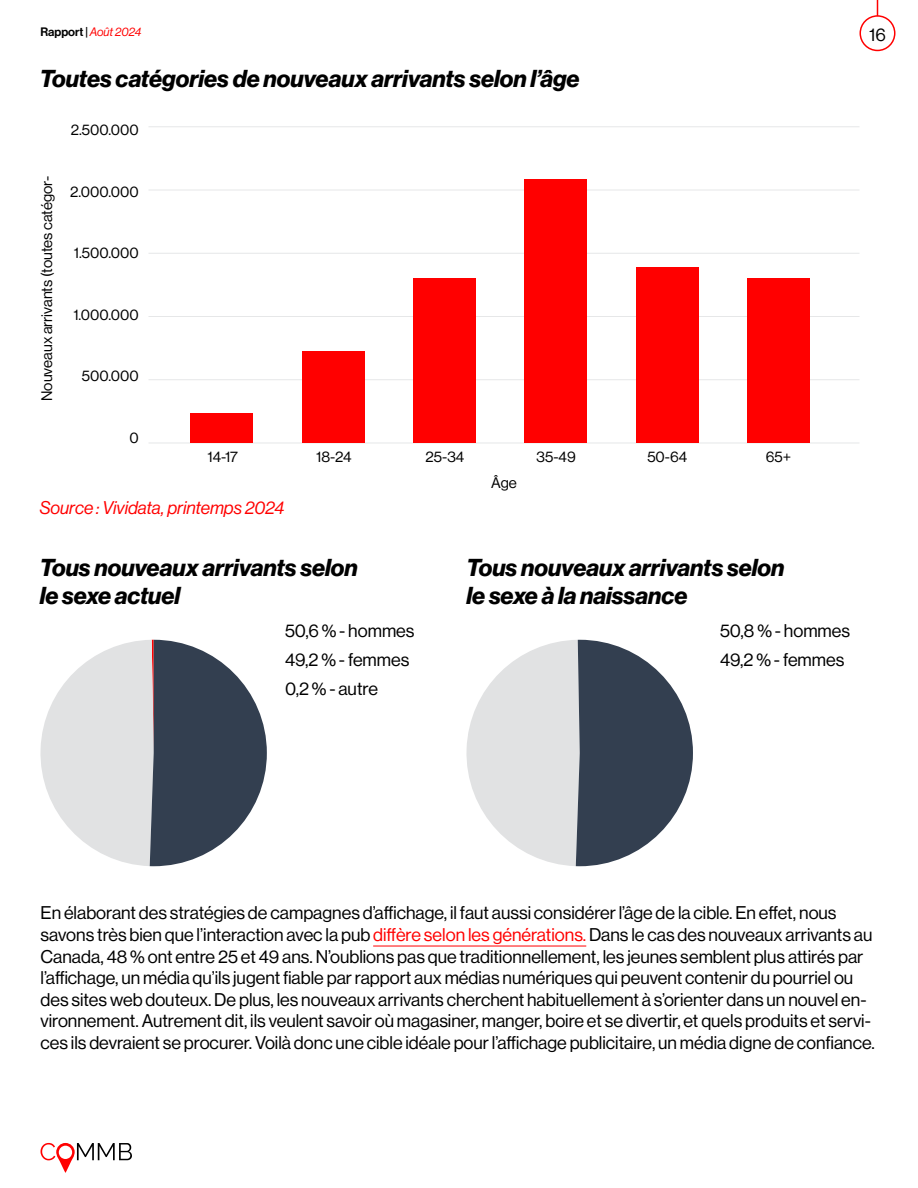
<style>
.page{position:relative;width:918px;height:1188px;background:#fff}
.page>*{position:absolute;margin:0;border:0;box-sizing:border-box;transform-origin:0 0}
.t1{font:italic 700 24px/28.8px "Neue Haas Display";color:#000}
.t2{font:18px/21.6px "Neue Haas Display";color:#000}
.t3{font:italic 18px "Neue Haas Display";color:#f00}
.t4{font:15px "Neue Haas Display";color:#000}
.t5{font:12px "Neue Haas Display Mediu";color:#000}
.s1{font-family:"Neue Haas Display";font-style:italic;color:#f00}
.s2{color:#f00}
</style>
<div class="page">
<svg style="left:40px;top:1143px;width:92px;height:30px"></svg>
<svg style="left:877px;top:0;width:1px;height:15px"></svg>
<div style="left:860px;top:15px;width:36px;height:36px;border:2px solid #f00;border-radius:50%"></div>
<hr style="left:373px;top:946px;width:213px;height:1px;background:#f00">
<hr style="left:148px;top:443px;width:712px;height:1px;background:#e6e7e8">
<hr style="left:148px;top:316px;width:712px;height:1px;background:#e6e7e8">
<hr style="left:148px;top:190px;width:712px;height:1px;background:#e6e7e8">
<hr style="left:148px;top:379px;width:712px;height:1px;background:#e6e7e8">
<hr style="left:148px;top:253px;width:712px;height:1px;background:#e6e7e8">
<hr style="left:148px;top:126px;width:712px;height:1px;background:#e6e7e8">
<div style="left:190px;top:413px;width:64px;height:30px;background:#f00"></div>
<div style="left:302px;top:351px;width:63px;height:92px;background:#f00"></div>
<div style="left:413px;top:278px;width:63px;height:165px;background:#f00"></div>
<div style="left:524px;top:179px;width:63px;height:264px;background:#f00"></div>
<div style="left:636px;top:267px;width:63px;height:176px;background:#f00"></div>
<div style="left:747px;top:278px;width:63px;height:165px;background:#f00"></div>
<svg style="left:40px;top:640px;width:227px;height:226px"></svg>
<svg style="left:466px;top:640px;width:227px;height:226px"></svg>
<p class="t5" style="left:40px;top:24px;width:103px">Rapport | <span class="s1">Août 2024</span></p>
<p class="t2" style="left:869px;top:24px;width:18px">16</p>
<p class="t1" style="left:40px;top:64px;width:541px">Toutes catégories de nouveaux arrivants selon l’âge</p>
<p class="t4" style="left:71px;top:122px;width:69px">2.500.000</p>
<p class="t4" style="left:38px;top:401px;width:227px;rotate:-90deg">Nouveaux arrivants (toutes catégor-</p>
<p class="t4" style="left:70px;top:183px;width:70px">2.000.000</p>
<p class="t4" style="left:74px;top:245px;width:66px">1.500.000</p>
<p class="t4" style="left:73px;top:306px;width:67px">1.000.000</p>
<p class="t4" style="left:82px;top:368px;width:58px">500.000</p>
<p class="t4" style="left:129px;top:429px;width:11px">0</p>
<p class="t4" style="left:208px;top:448px;width:32px">14-17</p>
<p class="t4" style="left:316px;top:448px;width:37px">18-24</p>
<p class="t4" style="left:426px;top:448px;width:40px">25-34</p>
<p class="t4" style="left:537px;top:448px;width:41px">35-49</p>
<p class="t4" style="left:647px;top:448px;width:41px">50-64</p>
<p class="t4" style="left:766px;top:448px;width:27px">65+</p>
<p class="t4" style="left:491px;top:474px;width:27px">Âge</p>
<p class="t3" style="left:40px;top:498px;width:246px">Source : Vividata, printemps 2024</p>
<p class="t1" style="left:40px;top:553px;width:320px">Tous nouveaux arrivants selon le sexe actuel</p>
<p class="t1" style="left:466px;top:553px;width:320px">Tous nouveaux arrivants selon le sexe à la naissance</p>
<p class="t2" style="left:285px;top:620px;width:131px">50,6 % - hommes</p>
<p class="t2" style="left:285px;top:649px;width:126px">49,2 % - femmes</p>
<p class="t2" style="left:285px;top:678px;width:94px">0,2 % - autre</p>
<p class="t2" style="left:720px;top:620px;width:132px">50,8 % - hommes</p>
<p class="t2" style="left:720px;top:649px;width:126px">49,2 % - femmes</p>
<p class="t2" style="left:40px;top:902px;width:836px">En élaborant des stratégies de campagnes d’affichage, il faut aussi considérer l’âge de la cible. En effet, nous savons très bien que l’interaction avec la pub <span class="s2">diffère selon les générations.</span>Dans le cas des nouveaux arrivants au Canada, 48 % ont entre 25 et 49 ans. N’oublions pas que traditionnellement, les jeunes semblent plus attirés par l’affichage, un média qu’ils jugent fiable par rapport aux médias numériques qui peuvent contenir du pourriel ou des sites web douteux. De plus, les nouveaux arrivants cherchent habituellement à s’orienter dans un nouvel en&shy;vironnement. Autrement dit, ils veulent savoir où magasiner, manger, boire et se divertir, et quels produits et servi&shy;ces ils devraient se procurer. Voilà donc une cible idéale pour l’affichage publicitaire, un média digne de confiance.</p>
</div>
